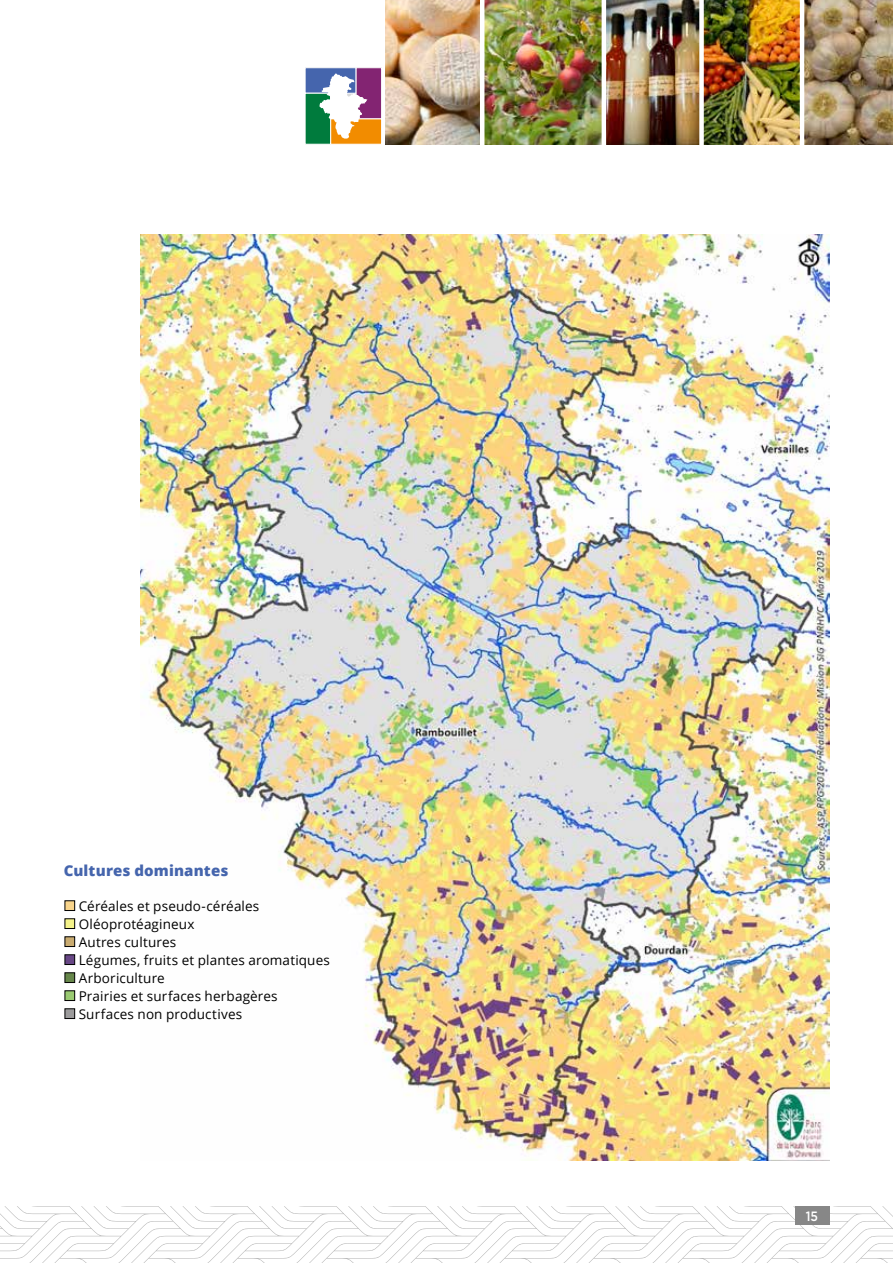
<style>
.page{position:relative;width:893px;height:1263px;background:#fff}
.page>*{position:absolute;margin:0;border:0;box-sizing:border-box;transform-origin:0 0}
.t1{font:800 15px "Open Sans";letter-spacing:.01em;color:#4565ad}
.t2{font:13.5px/18px "Open Sans";letter-spacing:.01em;color:#000}
.t3{font:500 13.5px "Gotham HTF";color:#fff;scale:.9 1}
</style>
<div class="page">
<svg style="left:0;top:1206px;width:893px;height:57px"></svg>
<img style="left:606px;top:0;width:93px;height:144px">
<img style="left:804px;top:0;width:89px;height:144px">
<img style="left:386px;top:0;width:94px;height:144px">
<img style="left:704px;top:0;width:96px;height:144px">
<img style="left:484px;top:0;width:118px;height:144px">
<div style="left:795px;top:1206px;width:34px;height:18px;background:#878787"></div>
<div style="left:305px;top:68px;width:51px;height:25px;background:#4565ad"></div>
<div style="left:330px;top:118px;width:52px;height:26px;background:#f28c00;border:1px solid #fff"></div>
<div style="left:356px;top:68px;width:26px;height:51px;background:#832472;border:1px solid #fff"></div>
<div style="left:305px;top:93px;width:26px;height:51px;background:#007b3d"></div>
<svg style="left:319px;top:73px;width:48px;height:66px"></svg>
<img style="left:141px;top:234px;width:688px;height:927px">
<p class="t1" style="left:64px;top:859px;width:166px">Cultures dominantes</p>
<p class="t2" style="left:79px;top:896px;width:253px">Céréales et pseudo-céréales<br>Oléoprotéagineux<br>Autres cultures<br>Légumes, fruits et plantes aromatiques<br>Arboriculture<br>Prairies et surfaces herbagères<br>Surfaces non productives</p>
<p class="t3" style="left:806px;top:1208px;width:15px">15</p>
</div>
